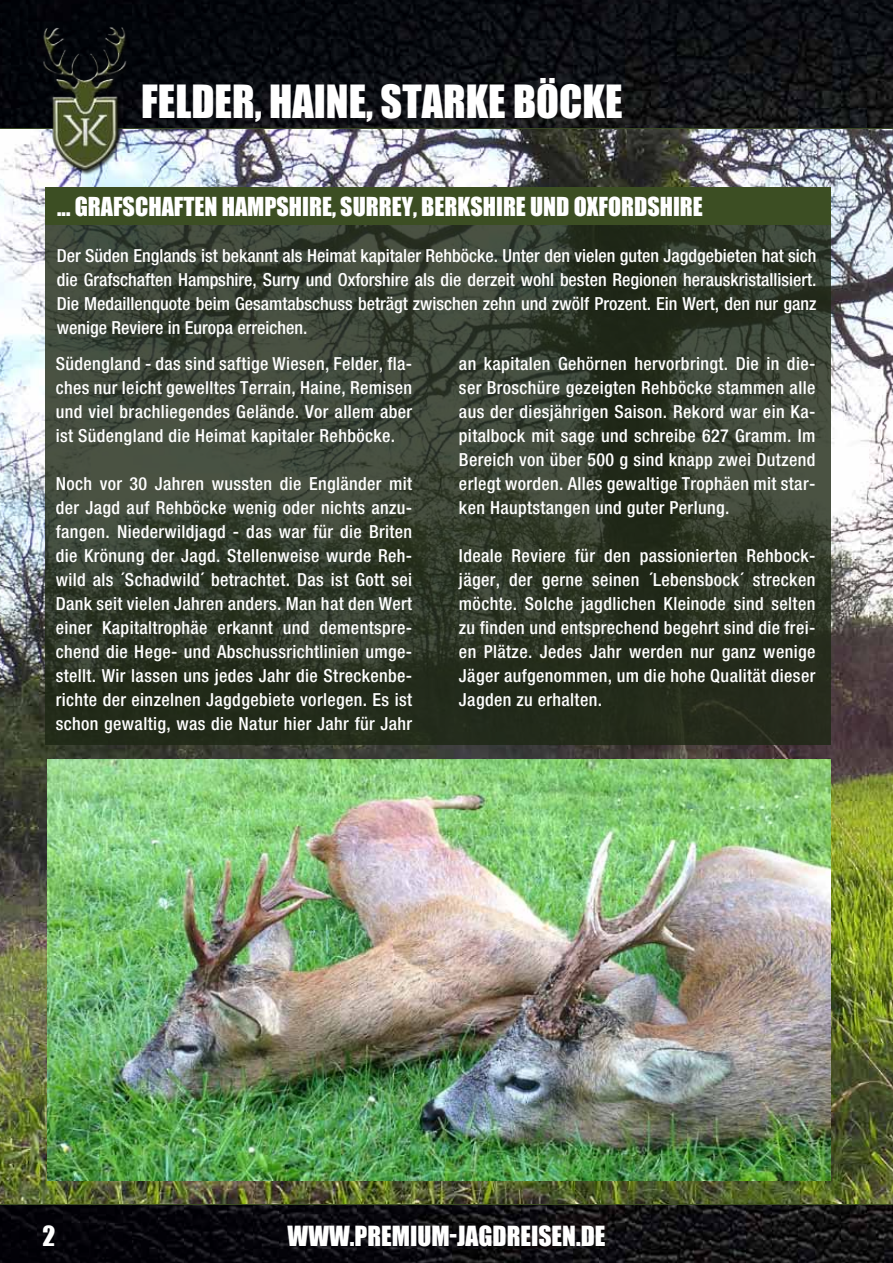
<style>
.page{position:relative;width:893px;height:1263px;background:#fff}
.page>*{position:absolute;margin:0;border:0;box-sizing:border-box;transform-origin:0 0}
.t1{font:42px "Impact";color:#fff}
.t2{font:25.5px "Impact";color:#fff}
.t3{font:24px "Impact";color:#fff}
.t4{font:500 condensed 18px/24px "Helvetica Neue LT Std";letter-spacing:.02em;color:#fff;text-align:justify}
</style>
<div class="page">
<img style="left:0;top:0;width:893px;height:1263px">
<hr style="left:0;top:128px;width:893px;height:2px;background:#3c4e23">
<hr style="left:0;top:1203px;width:893px;height:2px;background:#3c4e23">
<img style="left:0;top:130px;width:893px;height:1073px">
<img style="left:38px;top:19px;width:92px;height:160px">
<svg style="left:46px;top:224px;width:785px;height:520px;background:#333b2c"></svg>
<div style="left:46px;top:187px;width:785px;height:37px;background:#3c4e23"></div>
<img style="left:47px;top:759px;width:784px;height:421px">
<h1 class="t1" style="left:141px;top:69px;width:483px">FELDER, HAINE, STARKE BÖCKE</h1>
<h3 class="t3" style="left:57px;top:188px;width:647px">... GRAFSCHAFTEN HAMPSHIRE, SURREY, BERKSHIRE UND OXFORDSHIRE</h3>
<p class="t4" style="left:57px;top:243px;width:761px">Der Süden Englands ist bekannt als Heimat kapitaler Rehböcke. Unter den vielen guten Jagdgebieten hat sich die Grafschaften Hampshire, Surry und Oxforshire als die derzeit wohl besten Regionen herauskristallisiert.<br>Die Medaillenquote beim Gesamtabschuss beträgt zwischen zehn und zwölf Prozent. Ein Wert, den nur ganz wenige Reviere in Europa erreichen.</p>
<p class="t4" style="left:56px;top:351px;width:358px">Südengland - das sind saftige Wiesen, Felder, fla&shy;ches nur leicht gewelltes Terrain, Haine, Remisen und viel brachliegendes Gelände. Vor allem aber ist Südengland die Heimat kapitaler Rehböcke.</p>
<p class="t4" style="left:56px;top:471px;width:358px">Noch vor 30 Jahren wussten die Engländer mit der Jagd auf Rehböcke wenig oder nichts anzu&shy;fangen. Niederwildjagd - das war für die Briten die Krönung der Jagd. Stellenweise wurde Reh&shy;wild als ´Schadwild´ betrachtet. Das ist Gott sei Dank seit vielen Jahren anders. Man hat den Wert einer Kapitaltrophäe erkannt und dementspre&shy;chend die Hege- und Abschussrichtlinien umge&shy;stellt. Wir lassen uns jedes Jahr die Streckenbe&shy;richte der einzelnen Jagdgebiete vorlegen. Es ist schon gewaltig, was die Natur hier Jahr für Jahr</p>
<p class="t4" style="left:459px;top:351px;width:358px">an kapitalen Gehörnen hervorbringt. Die in die&shy;ser Broschüre gezeigten Rehböcke stammen alle aus der diesjährigen Saison. Rekord war ein Ka&shy;pitalbock mit sage und schreibe 627 Gramm. Im Bereich von über 500 g sind knapp zwei Dutzend erlegt worden. Alles gewaltige Trophäen mit star&shy;ken Hauptstangen und guter Perlung.</p>
<p class="t4" style="left:459px;top:543px;width:358px">Ideale Reviere für den passionierten Rehbock&shy;jäger, der gerne seinen ´Lebensbock´ strecken möchte. Solche jagdlichen Kleinode sind selten zu finden und entsprechend begehrt sind die frei&shy;en Plätze. Jedes Jahr werden nur ganz wenige Jäger aufgenommen, um die hohe Qualität dieser Jagden zu erhalten.</p>
<h2 class="t2" style="left:43px;top:1216px;width:14px">2</h2>
<h2 class="t2" style="left:288px;top:1216px;width:319px">WWW.PREMIUM-JAGDREISEN.DE</h2>
</div>
